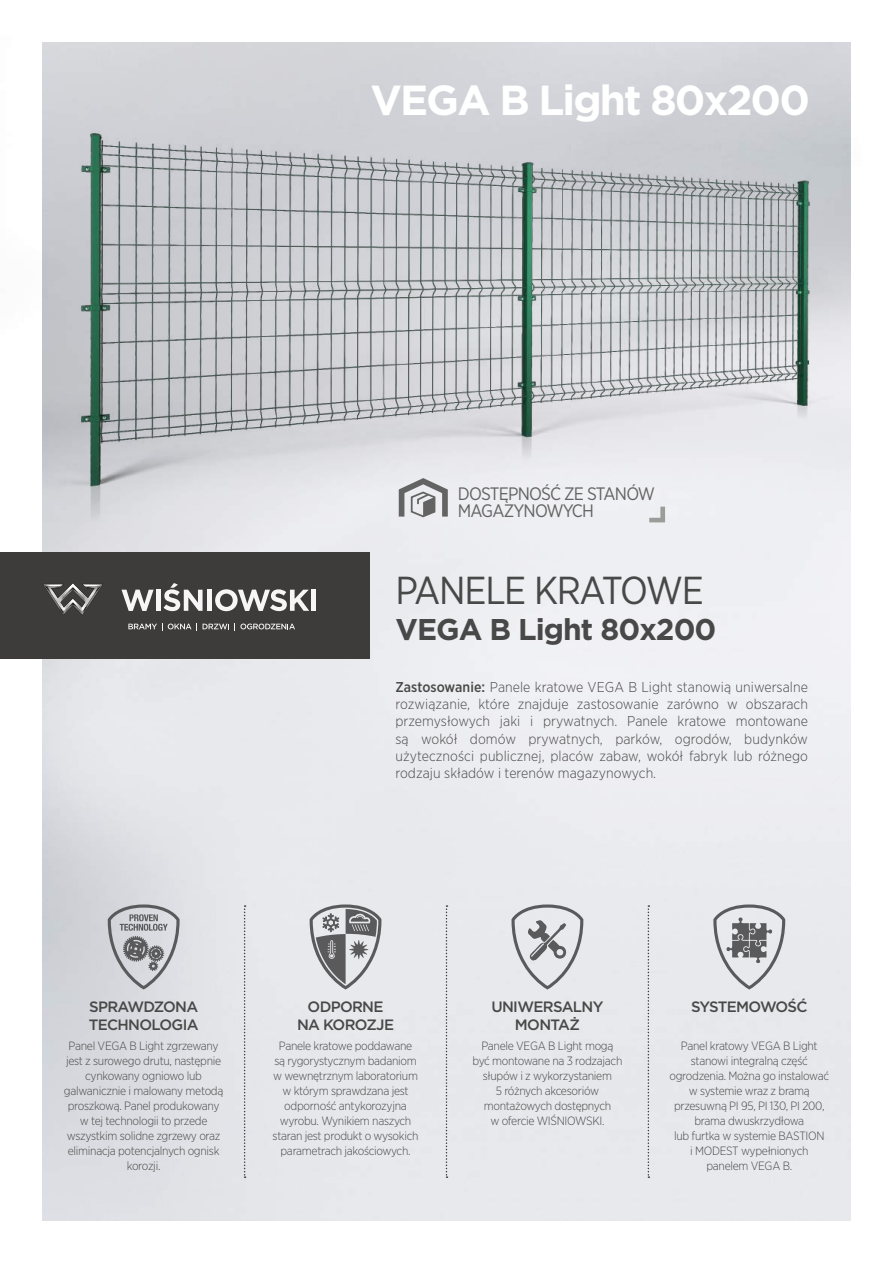
<style>
.page{position:relative;width:893px;height:1263px;background:#fff}
.page>*{position:absolute;margin:0;border:0;box-sizing:border-box;transform-origin:0 0}
.t1{font:700 42px "Gotham";letter-spacing:-.045em;color:#fff}
.t2{font:39px "Gotham Narrow";letter-spacing:-.03em;color:#494848}
.t3{font:700 30px "Gotham";letter-spacing:-.03em;color:#494848}
.t4{font:18px/16.5px "Gotham Narrow";letter-spacing:-.045em;color:#646363}
.t5{font:500 15px/18px "Gotham";letter-spacing:-.045em;color:#494848;text-align:center}
.t6{font:300 14.25px/17.2px "Gotham Narrow";letter-spacing:.005em;color:#494848;text-align:justify}
.t7{font:300 12px/15px "Gotham Narrow";letter-spacing:-.025em;color:#494848;text-align:center}
.s1{font-weight:500}
</style>
<div class="page">
<img style="left:43px;top:638px;width:807px;height:582px">
<img style="left:0;top:42px;width:851px;height:596px">
<svg style="left:244px;top:905px;width:2px;height:273px"></svg>
<svg style="left:648px;top:905px;width:1px;height:273px"></svg>
<div style="left:0;top:553px;width:370px;height:106px;background:#3d3c3b"></div>
<svg style="left:128px;top:623px;width:101px;height:7px"></svg>
<svg style="left:240px;top:623px;width:55px;height:7px"></svg>
<svg style="left:44px;top:583px;width:58px;height:32px"></svg>
<svg style="left:121px;top:590px;width:33px;height:21px"></svg>
<hr style="left:156px;top:590px;width:4px;height:21px;background:#f6f6f6">
<svg style="left:164px;top:583px;width:39px;height:28px"></svg>
<div style="left:207px;top:590px;width:5px;height:21px;background:#f6f6f6"></div>
<svg style="left:215px;top:589px;width:94px;height:22px"></svg>
<div style="left:311px;top:590px;width:5px;height:21px;background:#f6f6f6"></div>
<svg style="left:649px;top:507px;width:16px;height:15px"></svg>
<svg style="left:399px;top:478px;width:49px;height:40px;background:#b0b0b2"></svg>
<svg style="left:446px;top:905px;width:1px;height:273px"></svg>
<svg style="left:310px;top:904px;width:71px;height:85px;background:#acacb0"></svg>
<svg style="left:511px;top:904px;width:72px;height:85px;background:#c9cacd"></svg>
<svg style="left:713px;top:904px;width:72px;height:85px;background:#bfbfc3"></svg>
<svg style="left:108px;top:904px;width:72px;height:85px;background:#b6b7bb"></svg>
<h1 class="t1" style="left:370px;top:72px;width:441px">VEGA B Light 80x200</h1>
<h3 class="t4" style="left:458px;top:485px;width:199px">DOSTĘPNOŚĆ ZE STANÓW<br>MAGAZYNOWYCH</h3>
<h2 class="t2" style="left:395px;top:566px;width:310px">PANELE KRATOWE</h2>
<h3 class="t3" style="left:395px;top:609px;width:323px">VEGA B Light 80x200</h3>
<p class="t6" style="left:395px;top:678px;width:414px"><span class="s1">Zastosowanie:</span> Panele kratowe VEGA B Light stanowią uniwersalne rozwiązanie, które znajduje zastosowanie zarówno w obszarach przemysłowych jaki i prywatnych. Panele kratowe montowane są wokół domów prywatnych, parków, ogrodów, budynków użyteczności publicznej, placów zabaw, wokół fabryk lub różnego rodzaju składów i terenów magazynowych.</p>
<p class="t5" style="left:89px;top:998px;width:111px;text-align:left">SPRAWDZONA<br>TECHNOLOGIA</p>
<p class="t5" style="left:297px;top:998px;width:98px">ODPORNE<br>NA KOROZJE</p>
<p class="t7" style="left:64px;top:1038px;width:161px">Panel VEGA B Light zgrzewany jest z surowego drutu, następnie cynkowany ogniowo lub galwanicznie i malowany metodą proszkową. Panel produkowany w tej technologii to przede wszystkim solidne zgrzewy oraz eliminacja potencjalnych ognisk korozji.</p>
<p class="t7" style="left:273px;top:1038px;width:147px">Panele kratowe poddawane są rygorystycznym badaniom w wewnętrznym laboratorium w którym sprawdzana jest odporność antykorozyjna wyrobu. Wynikiem naszych staran jest produkt o wysokich parametrach jakościowych.</p>
<p class="t5" style="left:491px;top:998px;width:113px">UNIWERSALNY<br>MONTAŻ</p>
<p class="t5" style="left:691px;top:998px;width:118px">SYSTEMOWOŚĆ</p>
<p class="t7" style="left:472px;top:1038px;width:151px">Panele VEGA B Light mogą być montowane na 3 rodzajach słupów i z wykorzystaniem<br>5 różnych akcesoriów montażowych dostępnych<br>w ofercie WIŚNIOWSKI.</p>
<p class="t7" style="left:669px;top:1038px;width:161px">Panel kratowy VEGA B Light stanowi integralną część ogrodzenia. Można go instalować w systemie wraz z bramą przesuwną PI 95, PI 130, PI 200, brama dwuskrzydłowa<br>lub furtka w systemie BASTION<br>i MODEST wypełnionych panelem VEGA B.</p>
</div>
